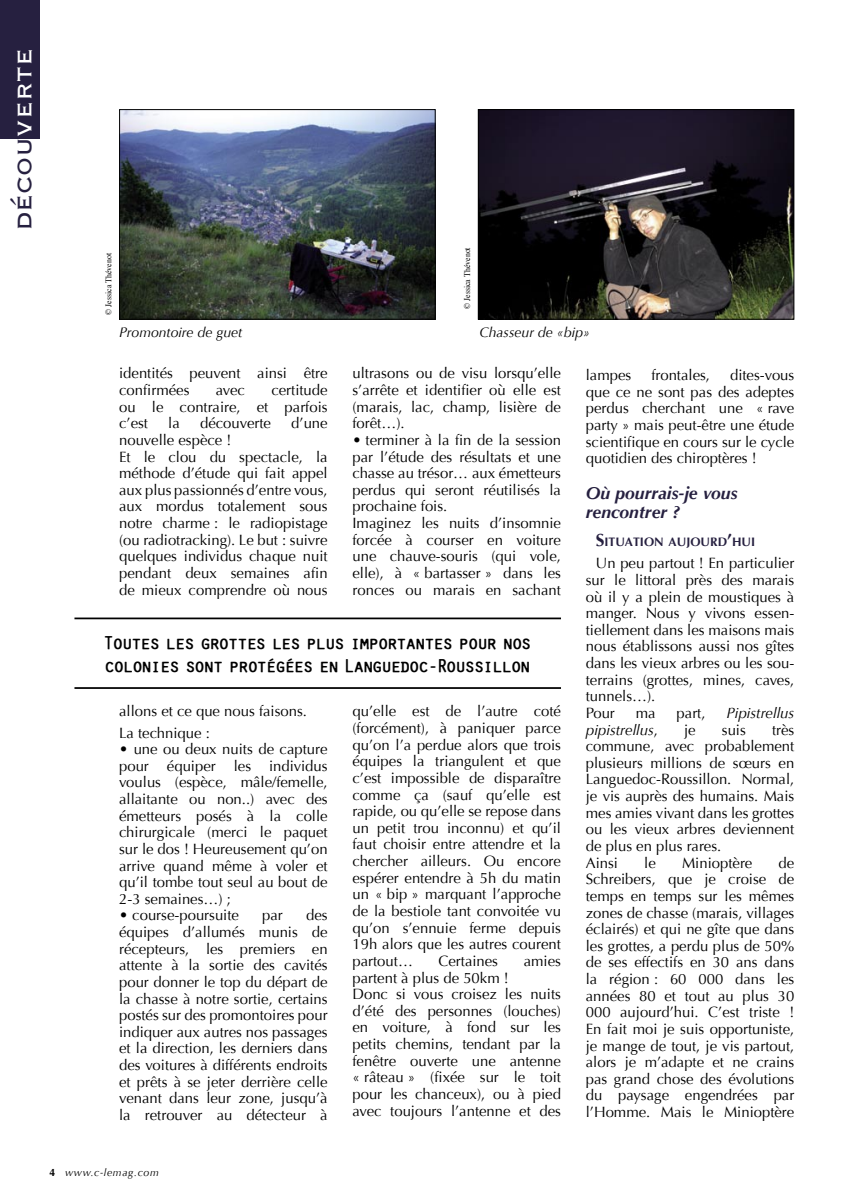
<style>
.page{position:relative;width:844px;height:1191px;background:#fff}
.page>*{position:absolute;margin:0;border:0;box-sizing:border-box;transform-origin:0 0}
.t1{font:31.5px "Copperplate Gothic BT";color:#262040}
.traits_relance{font:19.25px/23.3px "Pure Capital";color:#000}
._2_-_Texte_courant{font:italic 700 17.5px/19.2px "Optima";color:#262040}
.texte_suit_petite_relance{font:14.88px/16.6px "Optima";color:#000;text-align:justify}
.t2{font:italic 14.88px "Optima";color:#000}
.t3{font:italic 14px "Optima";color:#000}
.petite_relance{font:700 12.25px "Optima";color:#262040}
.t4{font:italic 10.5px "Optima";letter-spacing:.06em;color:#000}
._5_-_Crédits{font:8.75px "Times";color:#000;scale:.9 1}
.s1{color:#fff}
.s2{font-size:17.5px}
.s3{font-style:normal}
.s4{font-weight:700;font-style:normal}
</style>
<div class="page">
<img style="left:121px;top:111px;width:312px;height:207px">
<div style="left:119px;top:109px;width:316px;height:211px;border:1px solid #000"></div>
<img style="left:479px;top:111px;width:313px;height:207px">
<div style="left:477px;top:109px;width:317px;height:211px;border:1px solid #000"></div>
<div style="left:0;top:0;width:40px;height:139px;background:#262040"></div>
<hr style="left:74px;top:617px;width:487px;height:2px;background:#000">
<hr style="left:74px;top:687px;width:487px;height:2px;background:#000">
<p class="t1" style="left:7px;top:231px;width:185px;rotate:-90deg">décou<span class="s1">verte</span></p>
<p class="_5_-_Crédits" style="left:100px;top:315px;width:70px;rotate:-90deg">© Jessica Thévenot</p>
<p class="_5_-_Crédits" style="left:459px;top:309px;width:70px;rotate:-90deg">© Jessica Thévenot</p>
<p class="t3" style="left:119px;top:324px;width:125px">Promontoire de guet</p>
<p class="t3" style="left:479px;top:324px;width:112px">Chasseur de «bip»</p>
<p class="texte_suit_petite_relance" style="left:119px;top:365px;width:210px">identités peuvent ainsi être confirmées</p>
<p class="texte_suit_petite_relance" style="left:119px;top:382px;width:210px;text-indent:152px">certitude ou le contraire, et parfois c’est</p>
<p class="texte_suit_petite_relance" style="left:216px;top:382px;width:31px">avec</p>
<p class="texte_suit_petite_relance" style="left:168px;top:415px;width:13px">la</p>
<p class="texte_suit_petite_relance" style="left:200px;top:415px;width:72px">découverte</p>
<p class="texte_suit_petite_relance" style="left:291px;top:415px;width:38px">d’une</p>
<p class="texte_suit_petite_relance" style="left:119px;top:432px;width:114px">nouvelle espèce !</p>
<p class="texte_suit_petite_relance" style="left:119px;top:448px;width:210px">Et le clou du spectacle, la méthode d’étude qui fait appel aux plus passionnés d’entre vous, aux mordus totalement sous notre charme : le radiopistage (ou radiotracking). Le but : suivre quelques individus chaque nuit pendant deux semaines afin de mieux comprendre où nous</p>
<p class="texte_suit_petite_relance" style="left:352px;top:365px;width:210px">ultrasons ou de visu lorsqu’elle s’arrête et identifier où elle est (marais, lac, champ, lisière de forêt…).</p>
<p class="texte_suit_petite_relance" style="left:352px;top:432px;width:210px">• terminer à la fin de la session par l’étude des résultats et une chasse au trésor… aux émetteurs perdus qui seront réutilisés la prochaine fois.</p>
<p class="texte_suit_petite_relance" style="left:352px;top:515px;width:210px">Imaginez les nuits d’insomnie forcée à courser en voiture une chauve-souris (qui vole, elle), à « bartasser » dans les ronces ou marais en sachant</p>
<p class="traits_relance" style="left:104px;top:632px;width:428px">Toutes les grottes les plus importantes pour nos colonies sont protégées en Languedoc-Roussillon</p>
<p class="texte_suit_petite_relance" style="left:119px;top:702px;width:189px">allons et ce que nous faisons.</p>
<p class="texte_suit_petite_relance" style="left:119px;top:724px;width:92px">La technique :</p>
<p class="texte_suit_petite_relance" style="left:119px;top:741px;width:210px">• une ou deux nuits de capture pour équiper les individus voulus (espèce, mâle/femelle, allaitante ou non..) avec des émetteurs posés à la colle chirurgicale (merci le paquet sur le dos ! Heureusement qu’on arrive quand même à voler et qu’il tombe tout seul au bout de 2-3 semaines…) ;</p>
<p class="texte_suit_petite_relance" style="left:119px;top:907px;width:121px">• course-poursuite</p>
<p class="texte_suit_petite_relance" style="left:262px;top:907px;width:22px">par</p>
<p class="texte_suit_petite_relance" style="left:352px;top:703px;width:210px">qu’elle est de l’autre coté (forcément), à paniquer parce qu’on l’a perdue alors que trois équipes la triangulent et que c’est impossible de disparaître comme ça (sauf qu’elle est rapide, ou qu’elle se repose dans un petit trou inconnu) et qu’il faut choisir entre attendre et la chercher ailleurs. Ou encore espérer entendre à 5h du matin un « bip » marquant l’approche de la bestiole tant convoitée vu qu’on s’ennuie ferme depuis 19h alors que les autres courent partout…</p>
<p class="texte_suit_petite_relance" style="left:119px;top:907px;width:210px;text-indent:187px">des équipes d’allumés munis de récepteurs, les premiers en attente à la sortie des cavités pour donner le top du départ de la chasse à notre sortie, certains postés sur des promontoires pour indiquer aux autres nos passages et la direction, les derniers dans des voitures à différents endroits et prêts à se jeter derrière celle venant dans leur zone, jusqu’à la retrouver au détecteur à</p>
<p class="texte_suit_petite_relance" style="left:438px;top:952px;width:61px">Certaines</p>
<p class="texte_suit_petite_relance" style="left:523px;top:952px;width:39px">amies</p>
<p class="texte_suit_petite_relance" style="left:352px;top:969px;width:158px">partent à plus de 50km !</p>
<p class="texte_suit_petite_relance" style="left:352px;top:986px;width:210px">Donc si vous croisez les nuits d’été des personnes (louches) en voiture, à fond sur les petits chemins, tendant par la fenêtre ouverte une antenne « râteau » (fixée sur le toit pour les chanceux), ou à pied avec toujours l’antenne et des</p>
<p class="texte_suit_petite_relance" style="left:585px;top:367px;width:47px">lampes</p>
<p class="texte_suit_petite_relance" style="left:651px;top:367px;width:60px">frontales,</p>
<p class="texte_suit_petite_relance" style="left:585px;top:367px;width:210px;text-indent:144px">dites-vous que ce ne sont pas des adeptes perdus cherchant une « rave party » mais peut-être une étude scientifique en cours sur le cycle quotidien des chiroptères !</p>
<p class="_2_-_Texte_courant" style="left:585px;top:483px;width:153px">Où pourrais-je vous rencontrer ?</p>
<p class="petite_relance" style="left:595px;top:535px;width:161px"><span class="s2">S</span>ITUATION AUJOURD<span class="s2">’</span>HUI</p>
<p class="texte_suit_petite_relance" style="left:585px;top:555px;width:210px;text-indent:10px">Un peu partout ! En particulier sur le littoral près des marais où il y a plein de moustiques à manger. Nous y vivons essen&shy;tiellement dans les maisons mais nous établissons aussi nos gîtes dans les vieux arbres ou les sou&shy;terrains (grottes, mines, caves, tunnels…).</p>
<p class="texte_suit_petite_relance" style="left:585px;top:705px;width:31px">Pour</p>
<p class="texte_suit_petite_relance" style="left:635px;top:705px;width:21px">ma</p>
<p class="texte_suit_petite_relance" style="left:676px;top:705px;width:30px">part,</p>
<p class="t2" style="left:726px;top:704px;width:69px">Pipistrellus</p>
<p class="t2" style="left:585px;top:721px;width:74px">pipistrellus<span class="s3">,</span></p>
<p class="texte_suit_petite_relance" style="left:684px;top:721px;width:13px">je</p>
<p class="texte_suit_petite_relance" style="left:721px;top:721px;width:25px">suis</p>
<p class="texte_suit_petite_relance" style="left:585px;top:721px;width:210px;text-indent:186px">très commune, avec probablement plusieurs millions de sœurs en Languedoc-Roussillon. Normal, je vis auprès des humains. Mais mes amies vivant dans les grottes ou les vieux arbres deviennent de plus en plus rares.</p>
<p class="texte_suit_petite_relance" style="left:585px;top:854px;width:34px">Ainsi</p>
<p class="texte_suit_petite_relance" style="left:644px;top:854px;width:13px">le</p>
<p class="texte_suit_petite_relance" style="left:682px;top:854px;width:72px">Minioptère</p>
<p class="texte_suit_petite_relance" style="left:585px;top:854px;width:210px;text-indent:193px">de Schreibers, que je croise de temps en temps sur les mêmes zones de chasse (marais, villages éclairés) et qui ne gîte que dans les grottes, a perdu plus de 50% de ses effectifs en 30 ans dans la région : 60 000 dans les années 80 et tout au plus 30<br>000 aujourd’hui. C’est triste !<br>En fait moi je suis opportuniste, je mange de tout, je vis partout, alors je m’adapte et ne crains pas grand chose des évolutions du paysage engendrées par l’Homme. Mais le Minioptère</p>
<p class="t4" style="left:50px;top:1166px;width:111px"><span class="s4">4</span> www.c-lemag.com</p>
</div>
